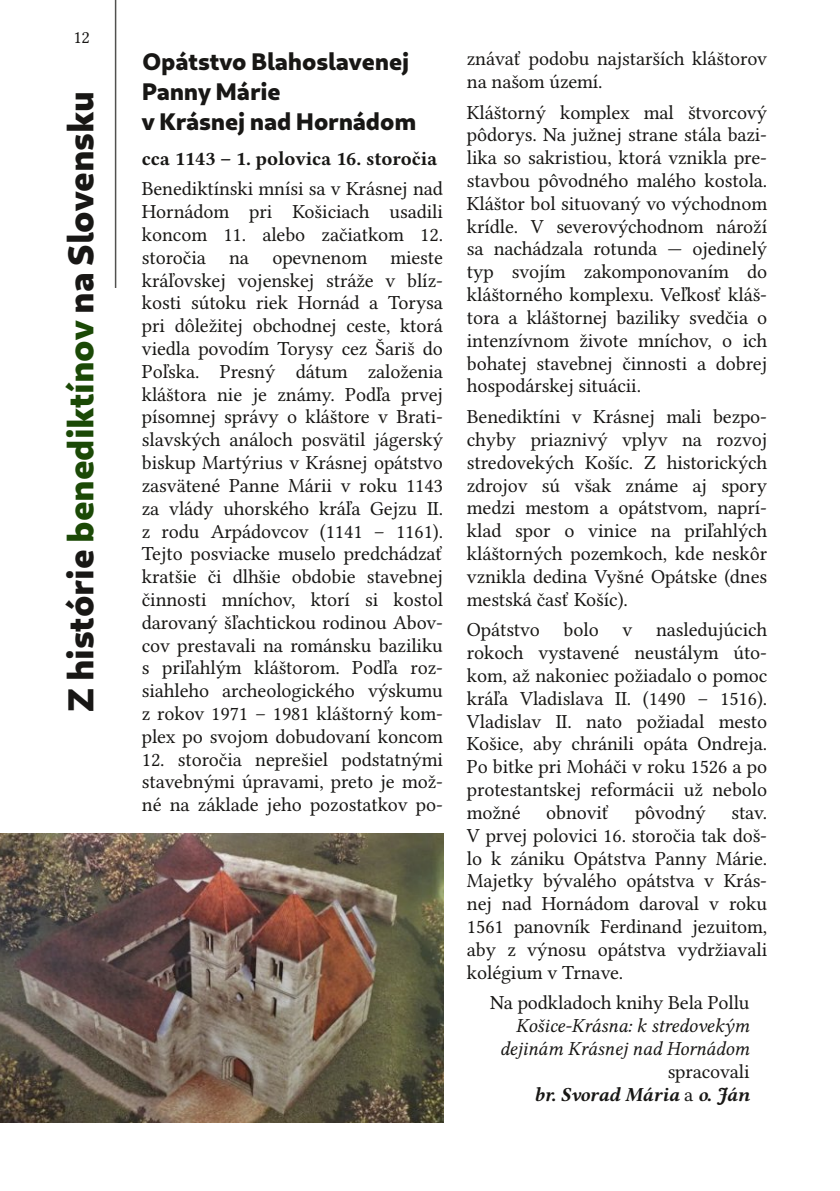
<style>
.page{position:relative;width:840px;height:1191px;background:#fff}
.page>*{position:absolute;margin:0;border:0;box-sizing:border-box;transform-origin:0 0}
.t1{font:800 36px "Cantarell";letter-spacing:-.005em;color:#181715}
.t2{font:800 24px/30px "Cantarell";letter-spacing:-.005em;color:#181715}
.t3{font:20px/22.8px "Libertinus Serif";letter-spacing:-.005em;color:#181715;text-align:justify}
.t4{font:italic 20px/22.8px "Libertinus Serif";letter-spacing:-.005em;color:#181715;text-align:right}
.t5{font:italic 700 20px/22.8px "Libertinus Serif";letter-spacing:-.005em;color:#181715;text-align:right}
.t6{font:700 20px "Libertinus Serif";letter-spacing:-.005em;color:#181715}
.t7{font:18px "Libertinus Serif";color:#181715}
.s1{color:#1b4906}
.s2{font-weight:400;font-style:normal}
</style>
<div class="page">
<hr style="left:115px;top:0;width:1px;height:288px;background:#51514f">
<img style="left:0;top:833px;width:443px;height:290px">
<p class="t7" style="left:73px;top:27px;width:18px">12</p>
<h1 class="t1" style="left:58px;top:712px;width:622px;rotate:-90deg">Z histórie <span class="s1">benediktínov</span> na Slovensku</h1>
<p class="t2" style="left:142px;top:46px;width:276px">Opátstvo Blahoslavenej<br>Panny Márie<br>v Krásnej nad Hornádom</p>
<p class="t6" style="left:142px;top:147px;width:297px">cca 1143 – 1. polovica 16. storočia</p>
<p class="t3" style="left:142px;top:177px;width:302px">Benediktínski mnísi sa v Krásnej nad Hornádom pri Košiciach usadili koncom 11. alebo začiatkom 12. storočia na opevnenom mieste kráľovskej vojenskej stráže v blíz‐ kosti sútoku riek Hornád a Torysa pri dôležitej obchodnej ceste, ktorá viedla povodím Torysy cez Šariš do Poľska. Presný dátum založenia kláštora nie je známy. Podľa prvej písomnej správy o kláštore v Brati‐ slavských análoch posvätil jágerský biskup Martýrius v Krásnej opátstvo zasvätené Panne Márii v roku 1143 za vlády uhorského kráľa Gejzu II. z rodu Arpádovcov (1141 – 1161).<br>Tejto posviacke muselo predchádzať kratšie či dlhšie obdobie stavebnej činnosti mníchov, ktorí si kostol darovaný šľachtickou rodinou Abov‐ cov prestavali na románsku baziliku s priľahlým kláštorom. Podľa roz‐ siahleho archeologického výskumu z rokov 1971 – 1981 kláštorný kom‐ plex po svojom dobudovaní koncom</p>
<p class="t3" style="left:142px;top:747px;width:302px">12. storočia neprešiel podstatnými stavebnými úpravami, preto je mož‐ né na základe jeho pozostatkov po‐</p>
<p class="t3" style="left:466px;top:47px;width:301px">znávať podobu najstarších kláštorov na našom území.</p>
<p class="t3" style="left:466px;top:101px;width:302px">Kláštorný komplex mal štvorcový pôdorys. Na južnej strane stála bazi‐ lika so sakristiou, ktorá vznikla pre‐ stavbou pôvodného malého kostola.<br>Kláštor bol situovaný vo východnom krídle. V severovýchodnom nároží sa nachádzala rotunda — ojedinelý typ svojím zakomponovaním do kláštorného komplexu. Veľkosť kláš‐ tora a kláštornej baziliky svedčia o intenzívnom živote mníchov, o ich bohatej stavebnej činnosti a dobrej hospodárskej situácii.</p>
<p class="t3" style="left:466px;top:405px;width:302px">Benediktíni v Krásnej mali bezpo‐ chyby priaznivý vplyv na rozvoj stredovekých Košíc. Z historických zdrojov sú však známe aj spory medzi mestom a opátstvom, naprí‐ klad spor o vinice na priľahlých kláštorných pozemkoch, kde neskôr vznikla dedina Vyšné Opátske (dnes mestská časť Košíc).</p>
<p class="t3" style="left:466px;top:618px;width:302px">Opátstvo bolo v nasledujúcich rokoch vystavené neustálym úto‐ kom, až nakoniec požiadalo o pomoc kráľa Vladislava II. (1490 – 1516).<br>Vladislav II. nato požiadal mesto Košice, aby chránili opáta Ondreja.<br>Po bitke pri Moháči v roku 1526 a po protestantskej reformácii už nebolo možné</p>
<p class="t3" style="left:546px;top:801px;width:65px">obnoviť</p>
<p class="t3" style="left:634px;top:801px;width:72px">pôvodný</p>
<p class="t3" style="left:466px;top:801px;width:302px;text-indent:264px">stav.<br>V prvej polovici 16. storočia tak doš‐ lo k zániku Opátstva Panny Márie.<br>Majetky bývalého opátstva v Krás‐ nej nad Hornádom daroval v roku 1561 panovník Ferdinand jezuitom, aby z výnosu opátstva vydržiavali kolégium v Trnave.</p>
<p class="t3" style="left:490px;top:991px;width:261px">Na podkladoch knihy Bela Pollu</p>
<p class="t4" style="left:499px;top:1014px;width:251px">Košice-Krásna: k stredovekým dejinám Krásnej nad Hornádom</p>
<p class="t5" style="left:533px;top:1060px;width:217px"><span class="s2">spracovali<br></span>br. Svorad Mária <span class="s2">a</span> o. Ján</p>
</div>
